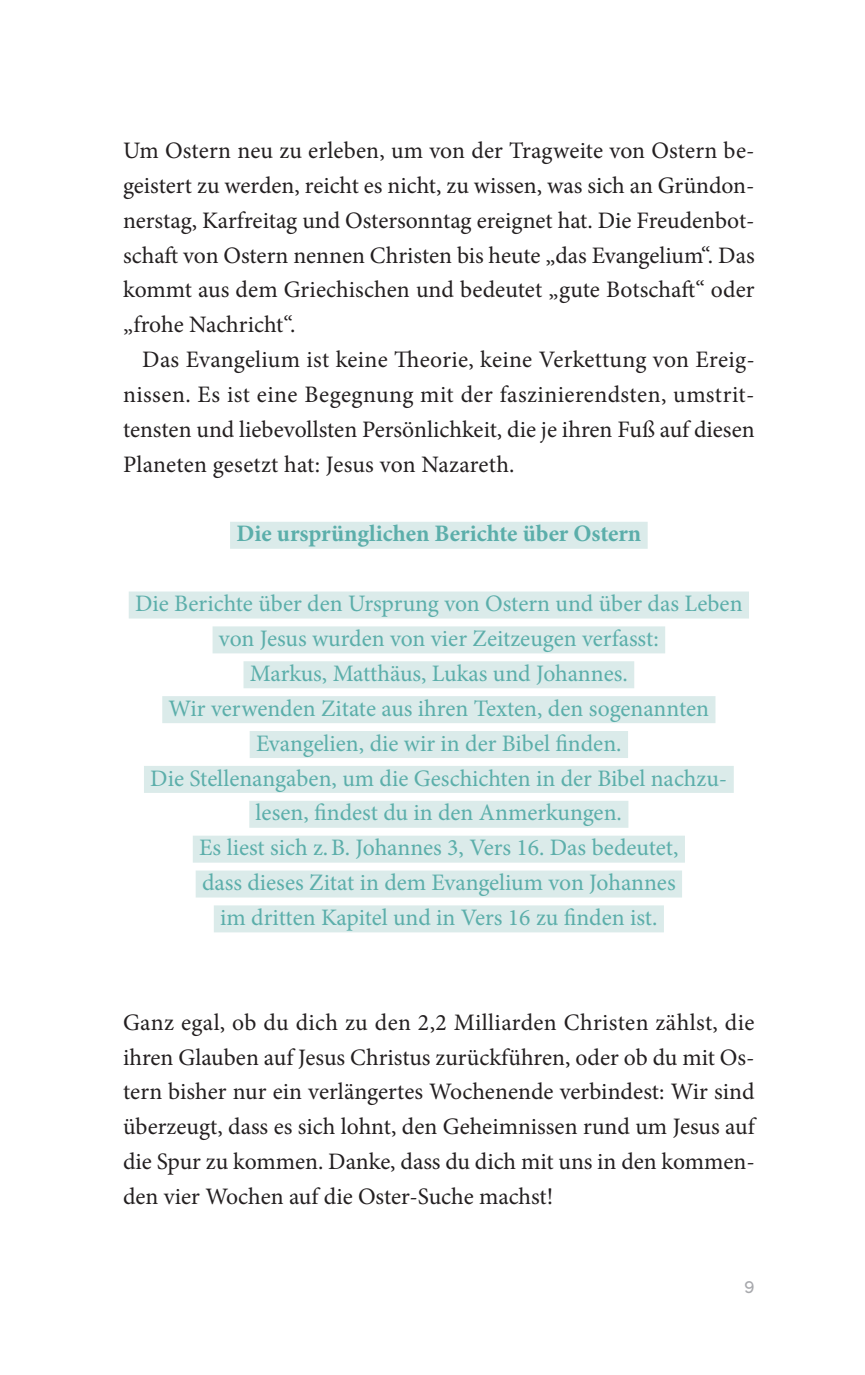
<style>
.page{position:relative;width:865px;height:1375px;background:#fff}
.page>*{position:absolute;margin:0;border:0;box-sizing:border-box;transform-origin:0 0}
.t1{font:23.62px/34.9px "Minion Pro";color:#231f20;text-align:justify}
.t2{font:23.62px/34.9px "Minion Pro";color:#5baeaa;text-align:center}
.t3{font:700 23.62px "Minion Pro";color:#5baeaa}
.t4{font:18px "Sofia Pro";color:#a8a9ad}
</style>
<div class="page">
<div style="left:230px;top:522px;width:417px;height:27px;background:#dbebea"></div>
<div style="left:129px;top:592px;width:620px;height:27px;background:#dbebea"></div>
<div style="left:212px;top:626px;width:453px;height:27px;background:#dbebea"></div>
<div style="left:243px;top:661px;width:391px;height:27px;background:#dbebea"></div>
<div style="left:162px;top:696px;width:553px;height:27px;background:#dbebea"></div>
<div style="left:250px;top:731px;width:378px;height:27px;background:#dbebea"></div>
<div style="left:144px;top:766px;width:590px;height:27px;background:#dbebea"></div>
<div style="left:249px;top:801px;width:379px;height:27px;background:#dbebea"></div>
<div style="left:193px;top:836px;width:492px;height:27px;background:#dbebea"></div>
<div style="left:196px;top:871px;width:486px;height:27px;background:#dbebea"></div>
<div style="left:214px;top:905px;width:450px;height:27px;background:#dbebea"></div>
<p class="t1" style="left:123px;top:133px;width:633px">Um Ostern neu zu erleben, um von der Tragweite von Ostern be&shy;geistert zu werden, reicht es nicht, zu wissen, was sich an Gründon&shy;nerstag, Karfreitag und Ostersonntag ereignet hat. Die Freudenbot&shy;schaft von Ostern nennen Christen bis heute „das Evangelium“. Das kommt aus dem Griechischen und bedeutet „gute Botschaft“ oder „frohe Nachricht“.</p>
<p class="t1" style="left:123px;top:342px;width:633px;text-indent:19px">Das Evangelium ist keine Theorie, keine Verkettung von Ereig&shy;nissen. Es ist eine Begegnung mit der faszinierendsten, umstrit&shy;tensten und liebevollsten Persönlichkeit, die je ihren Fuß auf diesen Planeten gesetzt hat: Jesus von Nazareth.</p>
<p class="t3" style="left:236px;top:517px;width:406px">Die ursprünglichen Berichte über Ostern</p>
<p class="t2" style="left:135px;top:586px;width:609px">Die Berichte über den Ursprung von Ostern und über das Leben von Jesus wurden von vier Zeitzeugen verfasst:<br>Markus, Matthäus, Lukas und Johannes.<br>Wir verwenden Zitate aus ihren Texten, den sogenannten Evangelien, die wir in der Bibel finden.<br>Die Stellenangaben, um die Geschichten in der Bibel nachzu&shy;lesen, findest du in den Anmerkungen.<br>Es liest sich z.B. Johannes 3, Vers 16. Das bedeutet,<br>dass dieses Zitat in dem Evangelium von Johannes<br>im dritten Kapitel und in Vers 16 zu finden ist.</p>
<p class="t1" style="left:123px;top:1005px;width:633px">Ganz egal, ob du dich zu den 2,2 Milliarden Christen zählst, die ihren Glauben auf Jesus Christus zurückführen, oder ob du mit Os&shy;tern bisher nur ein verlängertes Wochenende verbindest: Wir sind überzeugt, dass es sich lohnt, den Geheimnissen rund um Jesus auf die Spur zu kommen. Danke, dass du dich mit uns in den kommen&shy;den vier Wochen auf die Oster-Suche machst!</p>
<p class="t4" style="left:744px;top:1274px;width:12px">9</p>
</div>
